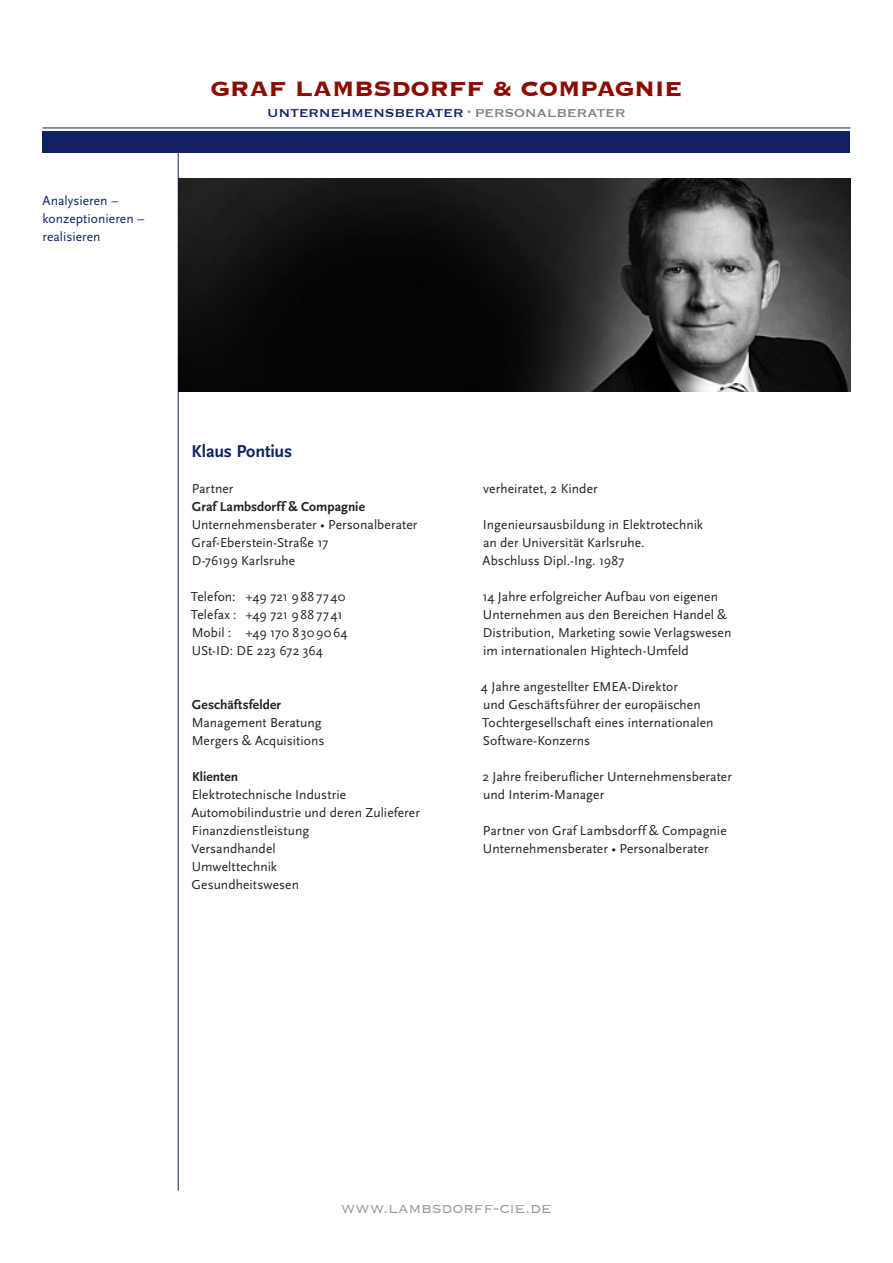
<style>
.page{position:relative;width:893px;height:1263px;background:#fff}
.page>*{position:absolute;margin:0;border:0;box-sizing:border-box;transform-origin:0 0}
.t1{font:700 27px "Copperplate";letter-spacing:-.015em;color:#8b0a02}
.t2{font:18px "Copperplate";letter-spacing:-.025em;color:#102261}
.t3{font:300 18px "Copperplate";letter-spacing:-.015em;color:#939598}
.t4{font:700 18px "Scala Sans";letter-spacing:-.01em;color:#102261}
.t5{font:13.5px/18px "Scala Sans";letter-spacing:.005em;color:#231f20}
.t6{font:13.5px/18px "Scala Sans";letter-spacing:.005em;color:#102261}
.t7{font:700 13.5px "Scala Sans";letter-spacing:.005em;color:#231f20}
.s1{color:#808285}
.s2{font-weight:700}
</style>
<div class="page">
<hr style="left:43px;top:128px;width:807px;height:1px;background:#102261">
<div style="left:43px;top:132px;width:807px;height:21px;background:#102261"></div>
<hr style="left:178px;top:153px;width:1px;height:1038px;background:#102261">
<img style="left:179px;top:179px;width:671px;height:212px">
<p class="t6" style="left:43px;top:191px;width:104px">Analysieren – konzeptionieren – realisieren</p>
<h1 class="t1" style="left:211px;top:70px;width:473px">GRAF LAMBSDORFF &amp; COMPAGNIE</h1>
<h2 class="t2" style="left:267px;top:101px;width:360px">unternehmensberater <sup>.</sup> <span class="s1">personalberater</span></h2>
<p class="t4" style="left:192px;top:441px;width:102px">Klaus Pontius</p>
<p class="t5" style="left:192px;top:479px;width:43px">Partner</p>
<p class="t5" style="left:192px;top:497px;width:227px"><span class="s2">Graf Lambsdorff &amp; Compagnie<br></span>Unternehmensberater • Personalberater<br>Graf-Eberstein-Straße 17</p>
<p class="t5" style="left:192px;top:551px;width:105px">D-76199 Karlsruhe</p>
<p class="t5" style="left:191px;top:587px;width:156px">Telefon: +49 721 9887740</p>
<p class="t5" style="left:191px;top:605px;width:153px">Telefax : +49 721 9887741</p>
<p class="t5" style="left:192px;top:623px;width:157px">Mobil : +49 170 8 309064</p>
<p class="t5" style="left:192px;top:641px;width:133px">USt-ID: DE 223 672 364</p>
<p class="t5" style="left:192px;top:695px;width:131px"><span class="s2">Geschäftsfelder<br></span>Management Beratung</p>
<p class="t5" style="left:192px;top:731px;width:134px">Mergers &amp; Acquisitions</p>
<p class="t7" style="left:192px;top:769px;width:48px">Klienten</p>
<p class="t5" style="left:192px;top:785px;width:156px">Elektrotechnische Industrie</p>
<p class="t5" style="left:191px;top:803px;width:230px">Automobilindustrie und deren Zulieferer</p>
<p class="t5" style="left:192px;top:821px;width:119px">Finanzdienstleistung</p>
<p class="t5" style="left:192px;top:839px;width:86px">Versandhandel</p>
<p class="t5" style="left:192px;top:857px;width:87px">Umwelttechnik</p>
<p class="t5" style="left:192px;top:875px;width:109px">Gesundheitswesen</p>
<p class="t5" style="left:483px;top:479px;width:116px">verheiratet, 2 Kinder</p>
<p class="t5" style="left:483px;top:515px;width:222px">Ingenieursausbildung in Elektrotechnik</p>
<p class="t5" style="left:483px;top:533px;width:163px">an der Universität Karlsruhe.</p>
<p class="t5" style="left:483px;top:551px;width:143px">Abschluss Dipl.-Ing. 1987</p>
<p class="t5" style="left:482px;top:587px;width:251px">14 Jahre erfolgreicher Aufbau von eigenen Unternehmen aus den Bereichen Handel &amp; Distribution, Marketing sowie Verlagswesen im internationalen Hightech-Umfeld</p>
<p class="t5" style="left:481px;top:677px;width:234px">4 Jahre angestellter EMEA-Direktor<br>und Geschäftsführer der europäischen Tochtergesellschaft eines internationalen Software-Konzerns</p>
<p class="t5" style="left:482px;top:767px;width:251px">2 Jahre freiberuflicher Unternehmensberater und Interim-Manager</p>
<p class="t5" style="left:483px;top:821px;width:245px">Partner von Graf Lambsdorff &amp; Compagnie<br>Unternehmensberater • Personalberater</p>
<h2 class="t3" style="left:341px;top:1196px;width:212px">www.lambsdorff-cie.de</h2>
</div>
